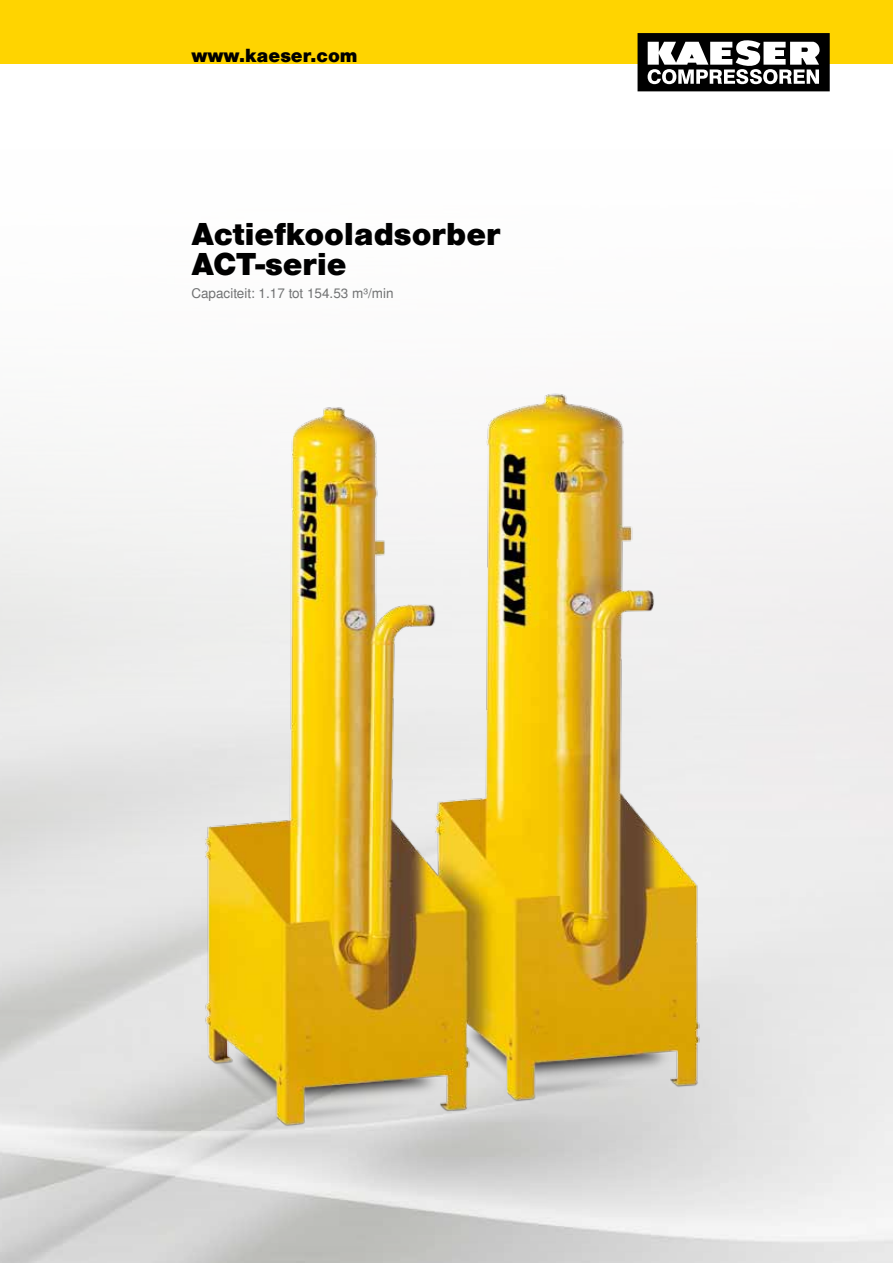
<style>
.page{position:relative;width:893px;height:1263px;background:#fff}
.page>*{position:absolute;margin:0;border:0;box-sizing:border-box;transform-origin:0 0}
.t1{font:900 30px/30px "Nimbus San L";color:#000}
.t2{font:900 18px "Nimbus San L";color:#000}
.t3{font:13.5px "Nimbus San L";color:#707172}
</style>
<div class="page">
<img style="left:0;top:64px;width:893px;height:1199px">
<div style="left:0;top:0;width:893px;height:64px;background:#ffd400"></div>
<svg style="left:638px;top:33px;width:191px;height:58px;background:#656565"></svg>
<img style="left:159px;top:335px;width:734px;height:855px">
<h2 class="t2" style="left:191px;top:45px;width:168px">www.kaeser.com</h2>
<h1 class="t1" style="left:192px;top:219px;width:311px">Actiefkooladsorber<br>ACT-serie</h1>
<p class="t3" style="left:191px;top:285px;width:204px">Capaciteit: 1.17 tot 154.53 m³/min</p>
</div>
